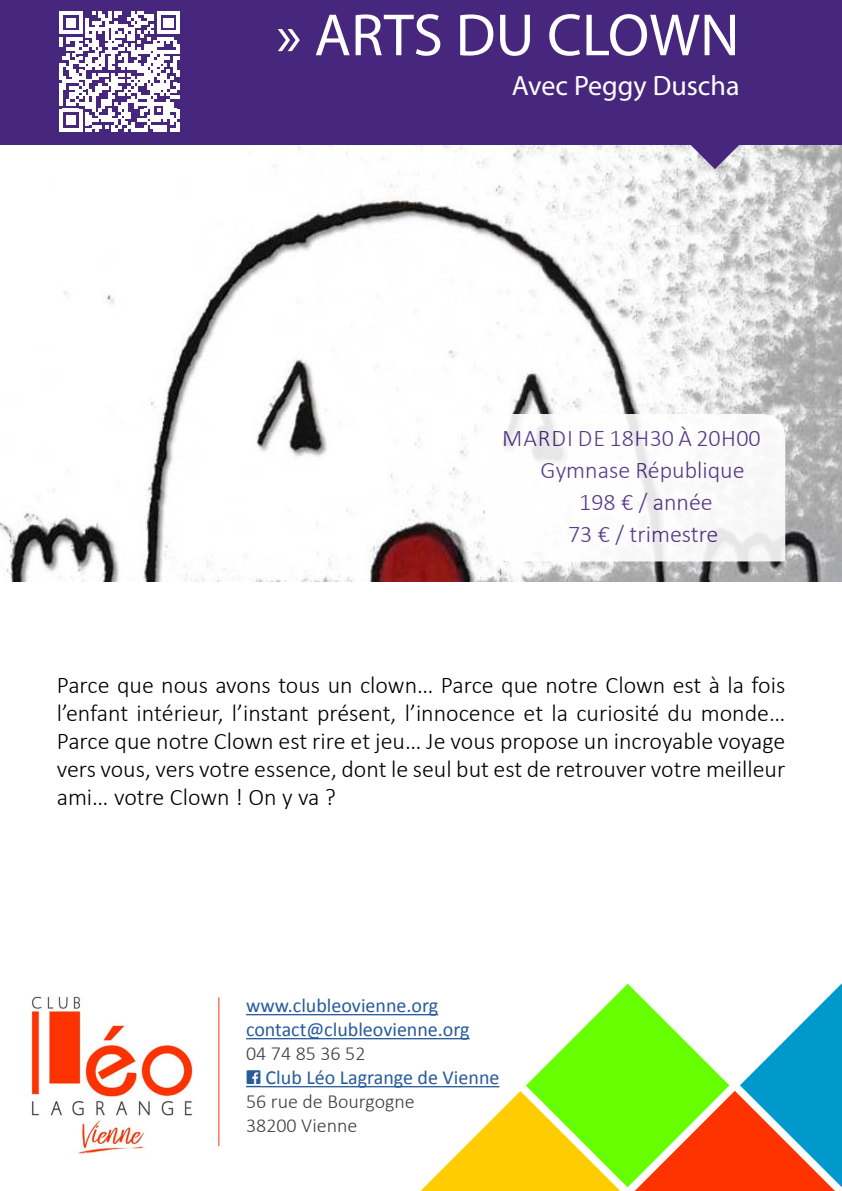
<style>
.page{position:relative;width:842px;height:1191px;background:#fff}
.page>*{position:absolute;margin:0;border:0;box-sizing:border-box;transform-origin:0 0}
.t1{font:60px "Myriad Pro";color:#fff}
.t2{font:28px "Myriad Pro";color:#fff}
.t3{font:300 24px/28px "Calibri";color:#000;text-align:justify}
.t4{font:300 24px "Calibri";color:#47277e}
.t5{font:300 24px "Calibri";letter-spacing:.02em;color:#47277e}
.t6{font:300 20px/24px "Calibri";color:#404040}
.t7{font:20px/24px "Calibri";color:#275b9b}
.s1{font-family:"Social Icons Pro Set 1 Rounded";font-weight:400;color:#275b9b}
.s2{font-weight:400;color:#275b9b}
</style>
<div class="page">
<img style="left:0;top:145px;width:842px;height:436px">
<div style="left:0;top:0;width:842px;height:145px;background:#47277e"></div>
<hr style="left:59px;top:11px;width:4px;height:23px;background:#fff">
<hr style="left:59px;top:37px;width:4px;height:10px;background:#fff">
<hr style="left:59px;top:63px;width:4px;height:17px;background:#fff">
<hr style="left:59px;top:83px;width:4px;height:23px;background:#fff">
<hr style="left:59px;top:109px;width:4px;height:23px;background:#fff">
<svg style="left:63px;top:11px;width:117px;height:121px"></svg>
<svg style="left:690px;top:145px;width:49px;height:24px"></svg>
<svg style="left:485px;top:414px;width:300px;height:147px"></svg>
<svg style="left:526px;top:983px;width:109px;height:204px;fill:#65ff00"></svg>
<svg style="left:420px;top:1091px;width:200px;height:100px"></svg>
<svg style="left:635px;top:983px;width:207px;height:208px"></svg>
<img style="left:30px;top:996px;width:163px;height:158px">
<hr style="left:246px;top:1014px;width:192px;height:1px;background:#275b9b">
<hr style="left:246px;top:1038px;width:224px;height:1px;background:#275b9b">
<svg style="left:246px;top:1085px;width:15px;height:2px"></svg>
<hr style="left:261px;top:1086px;width:238px;height:1px;background:#275b9b">
<hr style="left:218px;top:997px;width:1px;height:149px;background:#f30">
<h1 class="t1" style="left:276px;top:-2px;width:465px">» ARTS DU CLOWN</h1>
<p class="t2" style="left:512px;top:69px;width:229px">Avec Peggy Duscha</p>
<p class="t5" style="left:502px;top:423px;width:260px">MARDI DE 18H30 À 20H00</p>
<p class="t4" style="left:540px;top:455px;width:206px">Gymnase République</p>
<p class="t4" style="left:579px;top:487px;width:135px">198 € / année</p>
<p class="t4" style="left:568px;top:519px;width:152px">73 € / trimestre</p>
<p class="t3" style="left:57px;top:670px;width:730px">Parce que nous avons tous un clown… Parce que notre Clown est à la fois l’enfant intérieur, l’instant présent, l’innocence et la curiosité du monde… Parce que notre Clown est rire et jeu… Je vous propose un incroyable voyage vers vous, vers votre essence, dont le seul but est de retrouver votre meilleur ami… votre Clown ! On y va ?</p>
<p class="t7" style="left:246px;top:993px;width:225px">www.clubleovienne.org contact@clubleovienne.org</p>
<p class="t6" style="left:246px;top:1041px;width:255px">04 74 85 36 52<br><span class="s1">f</span> <span class="s2">Club Léo Lagrange de Vienne<br></span>56 rue de Bourgogne<br>38200 Vienne</p>
</div>
